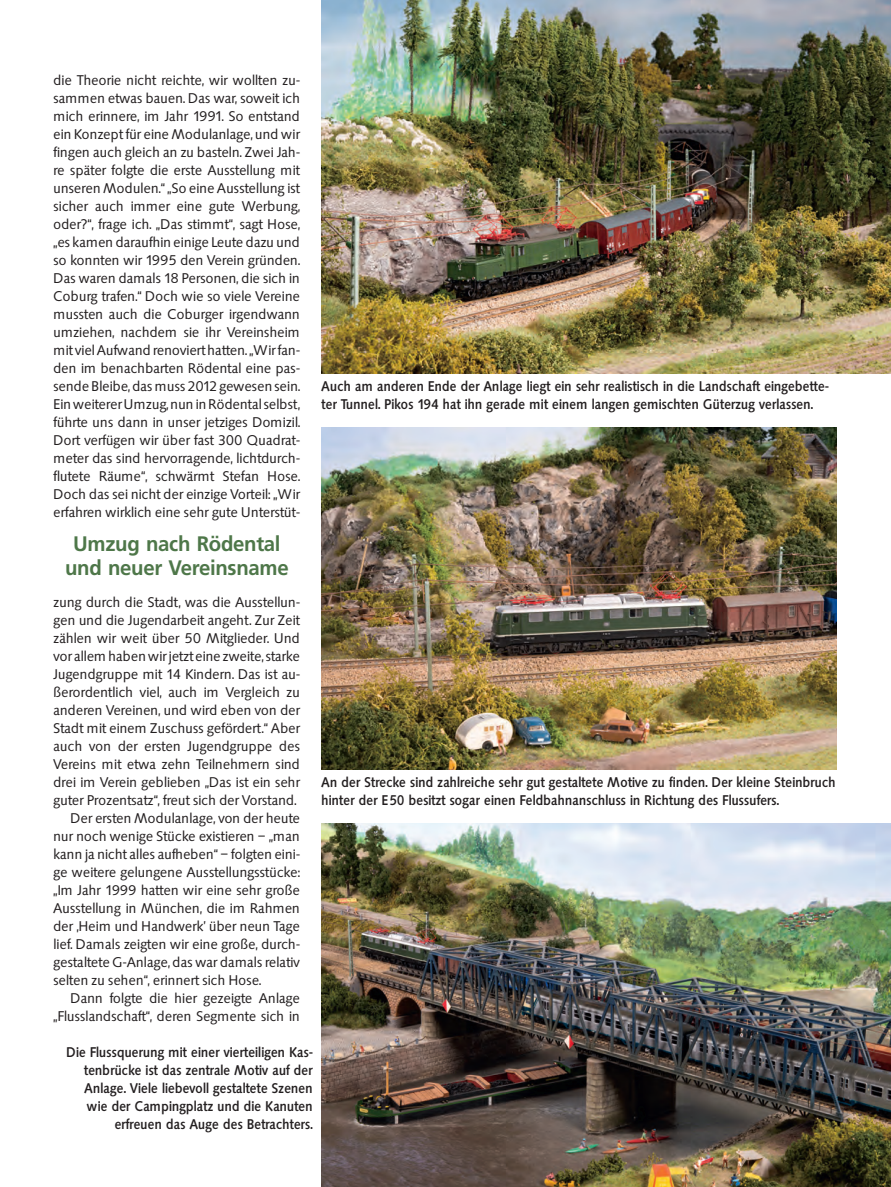
<style>
.page{position:relative;width:891px;height:1187px;background:#fff}
.page>*{position:absolute;margin:0;border:0;box-sizing:border-box;transform-origin:0 0}
.t1{font:700 21px/24px "Frutiger LT Std";letter-spacing:-.015em;color:#4e7749;text-align:center}
.t2{font:14.7px/18px "Saxony Serial";letter-spacing:-.015em;color:#231f20;text-align:justify}
.t3{font:500 14.7px/18px "Saxony Serial";letter-spacing:-.015em;color:#231f20;scale:.9 1}
</style>
<div class="page">
<img style="left:321px;top:0;width:569px;height:373px">
<img style="left:321px;top:427px;width:515px;height:342px">
<img style="left:321px;top:823px;width:569px;height:364px">
<p class="t2" style="left:53px;top:71px;width:248px">die Theorie nicht reichte, wir wollten zu&shy;sammen etwas bauen. Das war, soweit ich mich erinnere, im Jahr 1991. So entstand ein Konzept für eine Modulanlage, und wir fingen auch gleich an zu basteln. Zwei Jah&shy;re später folgte die erste Ausstellung mit unseren Modulen.“ „So eine Ausstellung ist sicher auch immer eine gute Werbung, oder?“, frage ich. „Das stimmt“, sagt Hose, „es kamen daraufhin einige Leute dazu und so konnten wir 1995 den Verein gründen.<br>Das waren damals 18 Personen, die sich in Coburg trafen.“ Doch wie so viele Vereine mussten auch die Coburger irgendwann umziehen, nachdem sie ihr Vereinsheim mit viel Aufwand renoviert hatten. „Wir fan&shy;den im benachbarten Rödental eine pas&shy;sende Bleibe, das muss 2012 gewesen sein.<br>Ein weiterer Umzug, nun in Rödental selbst, führte uns dann in unser jetziges Domizil.<br>Dort verfügen wir über fast 300 Quadrat&shy;meter das sind hervorragende, lichtdurch&shy;flutete Räume“, schwärmt Stefan Hose.<br>Doch das sei nicht der einzige Vorteil: „Wir erfahren wirklich eine sehr gute Unterstüt-</p>
<h1 class="t1" style="left:65px;top:532px;width:225px">Umzug nach Rödental und neuer Vereinsname</h1>
<p class="t2" style="left:53px;top:593px;width:248px">zung durch die Stadt, was die Ausstellun-</p>
<p class="t2" style="left:53px;top:611px;width:248px">gen und die Jugendarbeit angeht. Zur Zeit</p>
<p class="t2" style="left:53px;top:629px;width:248px">zählen wir weit über 50 Mitglieder. Und</p>
<p class="t2" style="left:53px;top:647px;width:248px">vor allem haben wir jetzt eine zweite, starke</p>
<p class="t2" style="left:53px;top:665px;width:248px">Jugendgruppe mit 14 Kindern. Das ist au-</p>
<p class="t2" style="left:53px;top:683px;width:248px">ßerordentlich viel, auch im Vergleich zu</p>
<p class="t2" style="left:53px;top:701px;width:248px">anderen Vereinen, und wird eben von der</p>
<p class="t2" style="left:53px;top:719px;width:248px">Stadt mit einem Zuschuss gefördert.“ Aber</p>
<p class="t2" style="left:53px;top:737px;width:248px">auch von der ersten Jugendgruppe des</p>
<p class="t2" style="left:53px;top:755px;width:248px">Vereins mit etwa zehn Teilnehmern sind</p>
<p class="t2" style="left:53px;top:773px;width:248px">drei im Verein geblieben „Das ist ein sehr</p>
<p class="t2" style="left:53px;top:791px;width:244px">guter Prozentsatz“, freut sich der Vorstand.</p>
<p class="t2" style="left:70px;top:809px;width:231px">Der ersten Modulanlage, von der heute</p>
<p class="t2" style="left:53px;top:827px;width:248px">nur noch wenige Stücke existieren – „man</p>
<p class="t2" style="left:53px;top:845px;width:248px">kann ja nicht alles aufheben“ – folgten eini-</p>
<p class="t2" style="left:53px;top:863px;width:248px">ge weitere gelungene Ausstellungsstücke:</p>
<p class="t2" style="left:53px;top:881px;width:248px">„Im Jahr 1999 hatten wir eine sehr große</p>
<p class="t2" style="left:53px;top:899px;width:248px">Ausstellung in München, die im Rahmen</p>
<p class="t2" style="left:53px;top:917px;width:248px">der ,Heim und Handwerk’ über neun Tage</p>
<p class="t2" style="left:53px;top:935px;width:248px">lief. Damals zeigten wir eine große, durch-</p>
<p class="t2" style="left:53px;top:953px;width:248px">gestaltete G-Anlage, das war damals relativ</p>
<p class="t2" style="left:53px;top:971px;width:209px">selten zu sehen“, erinnert sich Hose.</p>
<p class="t2" style="left:70px;top:989px;width:231px">Dann folgte die hier gezeigte Anlage</p>
<p class="t2" style="left:53px;top:1007px;width:248px">„Flusslandschaft“, deren Segmente sich in</p>
<p class="t3" style="left:321px;top:377px;width:565px">Auch am anderen Ende der Anlage liegt ein sehr realistisch in die Landschaft eingebette&shy;ter Tunnel. Pikos 194 hat ihn gerade mit einem langen gemischten Güterzug verlassen.</p>
<p class="t3" style="left:321px;top:773px;width:572px">An der Strecke sind zahlreiche sehr gut gestaltete Motive zu finden. Der kleine Steinbruch hinter der E50 besitzt sogar einen Feldbahnanschluss in Richtung des Flussufers.</p>
<p class="t3" style="left:67px;top:1043px;width:275px;text-align:right">Die Flussquerung mit einer vierteiligen Kas&shy;tenbrücke ist das zentrale Motiv auf der Anlage. Viele liebevoll gestaltete Szenen wie der Campingplatz und die Kanuten erfreuen das Auge des Betrachters.</p>
</div>
